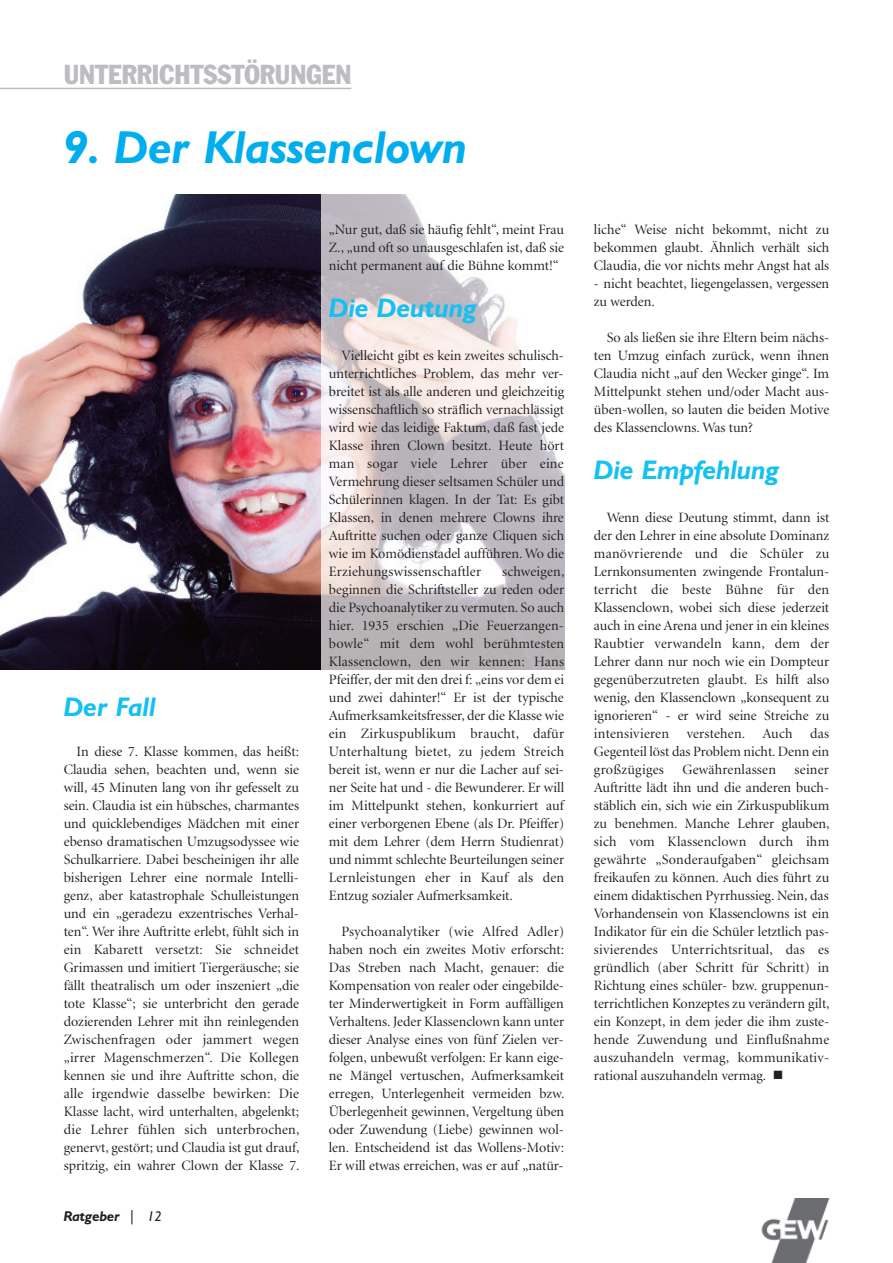
<style>
.page{position:relative;width:893px;height:1263px;background:#fff}
.page>*{position:absolute;margin:0;border:0;box-sizing:border-box;transform-origin:0 0}
.t1{font:italic 700 46.35px "Humanist 521 BT";color:#00aeef}
.t2{font:italic 700 27px "Humanist 521 BT";color:#15c0f2}
.t3{font:27px "Franklin Gothic Condensed";color:#bcbdc0}
.t4{font:14.25px/18px "Minion Display";color:#231f20;text-align:justify}
.t5{font:14.25px "Minion Display";letter-spacing:.02em;color:#231f20}
.t6{font:italic 700 14.25px "Humanist 521 BT";color:#231f20}
.s1{font-weight:400}
</style>
<div class="page">
<img style="left:320px;top:194px;width:244px;height:476px">
<hr style="left:0;top:88px;width:351px;height:1px;background:#bcbdc0">
<img style="left:761px;top:1198px;width:69px;height:65px">
<img style="left:0;top:194px;width:320px;height:476px">
<h2 class="t3" style="left:64px;top:59px;width:289px">UNTERRICHTSSTÖRUNGEN</h2>
<h1 class="t1" style="left:64px;top:120px;width:405px">9. Der Klassenclown</h1>
<h2 class="t2" style="left:64px;top:691px;width:94px">Der Fall</h2>
<p class="t4" style="left:64px;top:743px;width:237px;text-indent:13px">In diese 7. Klasse kommen, das heißt:<br>Claudia sehen, beachten und, wenn sie will, 45 Minuten lang von ihr gefesselt zu sein. Claudia ist ein hübsches, charmantes und quicklebendiges Mädchen mit einer ebenso dramatischen Umzugsodyssee wie Schulkarriere. Dabei bescheinigen ihr alle bisherigen Lehrer eine normale Intelli&shy;genz, aber katastrophale Schulleistungen und ein „geradezu exzentrisches Verhal&shy;ten“. Wer ihre Auftritte erlebt, fühlt sich in ein Kabarett versetzt: Sie schneidet Grimassen und imitiert Tiergeräusche; sie fällt theatralisch um oder inszeniert „die tote Klasse“; sie unterbricht den gerade dozierenden Lehrer mit ihn reinlegenden Zwischenfragen oder jammert wegen „irrer Magenschmerzen“. Die Kollegen kennen sie und ihre Auftritte schon, die alle irgendwie dasselbe bewirken: Die Klasse lacht, wird unterhalten, abgelenkt; die Lehrer fühlen sich unterbrochen, genervt, gestört; und Claudia ist gut drauf, spritzig, ein wahrer Clown der Klasse 7.</p>
<p class="t6" style="left:64px;top:1207px;width:100px">Ratgeber <span class="s1">| 12</span></p>
<p class="t4" style="left:329px;top:221px;width:237px">„Nur gut, daß sie häufig fehlt“, meint Frau Z., „und oft so unausgeschlafen ist, daß sie nicht permanent auf die Bühne kommt!“</p>
<h2 class="t2" style="left:329px;top:292px;width:150px">Die Deutung</h2>
<p class="t4" style="left:329px;top:347px;width:237px;text-indent:13px">Vielleicht gibt es kein zweites schulisch&shy;unterrichtliches Problem, das mehr ver&shy;breitet ist als alle anderen und gleichzeitig wissenschaftlich so sträflich vernachlässigt wird wie das leidige Faktum, daß fast jede Klasse ihren Clown besitzt. Heute hört man sogar viele Lehrer über eine Vermehrung dieser seltsamen Schüler und Schülerinnen klagen. In der Tat: Es gibt Klassen, in denen mehrere Clowns ihre Auftritte suchen oder ganze Cliquen sich wie im Komödienstadel aufführen. Wo die Erziehungswissenschaftler</p>
<p class="t4" style="left:329px;top:563px;width:237px;text-indent:173px">schweigen, beginnen die Schriftsteller zu reden oder die Psychoanalytiker zu vermuten. So auch hier. 1935 erschien „Die Feuerzangen&shy;bowle“ mit dem wohl berühmtesten Klassenclown, den wir kennen: Hans Pfeiffer, der mit den drei f: „eins vor dem ei und zwei dahinter!“ Er ist der typische Aufmerksamkeitsfresser, der die Klasse wie ein Zirkuspublikum braucht, dafür Unterhaltung bietet, zu jedem Streich bereit ist, wenn er nur die Lacher auf sei&shy;ner Seite hat und - die Bewunderer. Er will im Mittelpunkt stehen, konkurriert auf einer verborgenen Ebene (als Dr. Pfeiffer) mit dem Lehrer (dem Herrn Studienrat) und nimmt schlechte Beurteilungen seiner Lernleistungen eher in Kauf als den Entzug sozialer Aufmerksamkeit.</p>
<p class="t4" style="left:329px;top:923px;width:237px;text-indent:13px">Psychoanalytiker (wie Alfred Adler) haben noch ein zweites Motiv erforscht:<br>Das Streben nach Macht, genauer: die Kompensation von realer oder eingebilde&shy;ter Minderwertigkeit in Form auffälligen Verhaltens. Jeder Klassenclown kann unter dieser Analyse eines von fünf Zielen ver&shy;folgen, unbewußt verfolgen: Er kann eige&shy;ne Mängel vertuschen, Aufmerksamkeit erregen, Unterlegenheit vermeiden bzw.<br>Überlegenheit gewinnen, Vergeltung üben oder Zuwendung (Liebe) gewinnen wol&shy;len. Entscheidend ist das Wollens-Motiv:<br>Er will etwas erreichen, was er auf „natür-</p>
<p class="t4" style="left:594px;top:221px;width:237px">liche“ Weise nicht bekommt, nicht zu bekommen glaubt. Ähnlich verhält sich Claudia, die vor nichts mehr Angst hat als</p>
<p class="t4" style="left:594px;top:275px;width:237px">- nicht beachtet, liegengelassen, vergessen zu werden.</p>
<p class="t4" style="left:594px;top:329px;width:237px;text-indent:13px">So als ließen sie ihre Eltern beim nächs&shy;ten Umzug einfach zurück, wenn ihnen Claudia nicht „auf den Wecker ginge“. Im Mittelpunkt stehen und/oder Macht aus&shy;üben-wollen, so lauten die beiden Motive des Klassenclowns. Was tun?</p>
<h2 class="t2" style="left:594px;top:454px;width:187px">Die Empfehlung</h2>
<p class="t4" style="left:594px;top:509px;width:237px;text-indent:13px">Wenn diese Deutung stimmt, dann ist der den Lehrer in eine absolute Dominanz manövrierende und die Schüler zu Lernkonsumenten zwingende Frontalun&shy;terricht die beste Bühne für den Klassenclown, wobei sich diese jederzeit auch in eine Arena und jener in ein kleines Raubtier verwandeln kann, dem der Lehrer dann nur noch wie ein Dompteur gegenüberzutreten glaubt. Es hilft also wenig, den Klassenclown „konsequent zu ignorieren“ - er wird seine Streiche zu intensivieren verstehen. Auch das Gegenteil löst das Problem nicht. Denn ein großzügiges</p>
<p class="t5" style="left:682px;top:763px;width:95px">Gewährenlassen</p>
<p class="t4" style="left:594px;top:761px;width:237px;text-indent:201px">seiner Auftritte lädt ihn und die anderen buch&shy;stäblich ein, sich wie ein Zirkuspublikum zu benehmen. Manche Lehrer glauben, sich vom Klassenclown durch ihm gewährte „Sonderaufgaben“ gleichsam freikaufen zu können. Auch dies führt zu einem didaktischen Pyrrhussieg. Nein, das Vorhandensein von Klassenclowns ist ein Indikator für ein die Schüler letztlich pas&shy;sivierendes Unterrichtsritual, das es gründlich (aber Schritt für Schritt) in Richtung eines schüler- bzw. gruppenun&shy;terrichtlichen Konzeptes zu verändern gilt, ein Konzept, in dem jeder die ihm zuste&shy;hende Zuwendung und Einflußnahme auszuhandeln vermag, kommunikativ&shy;rational auszuhandeln vermag.</p>
</div>
